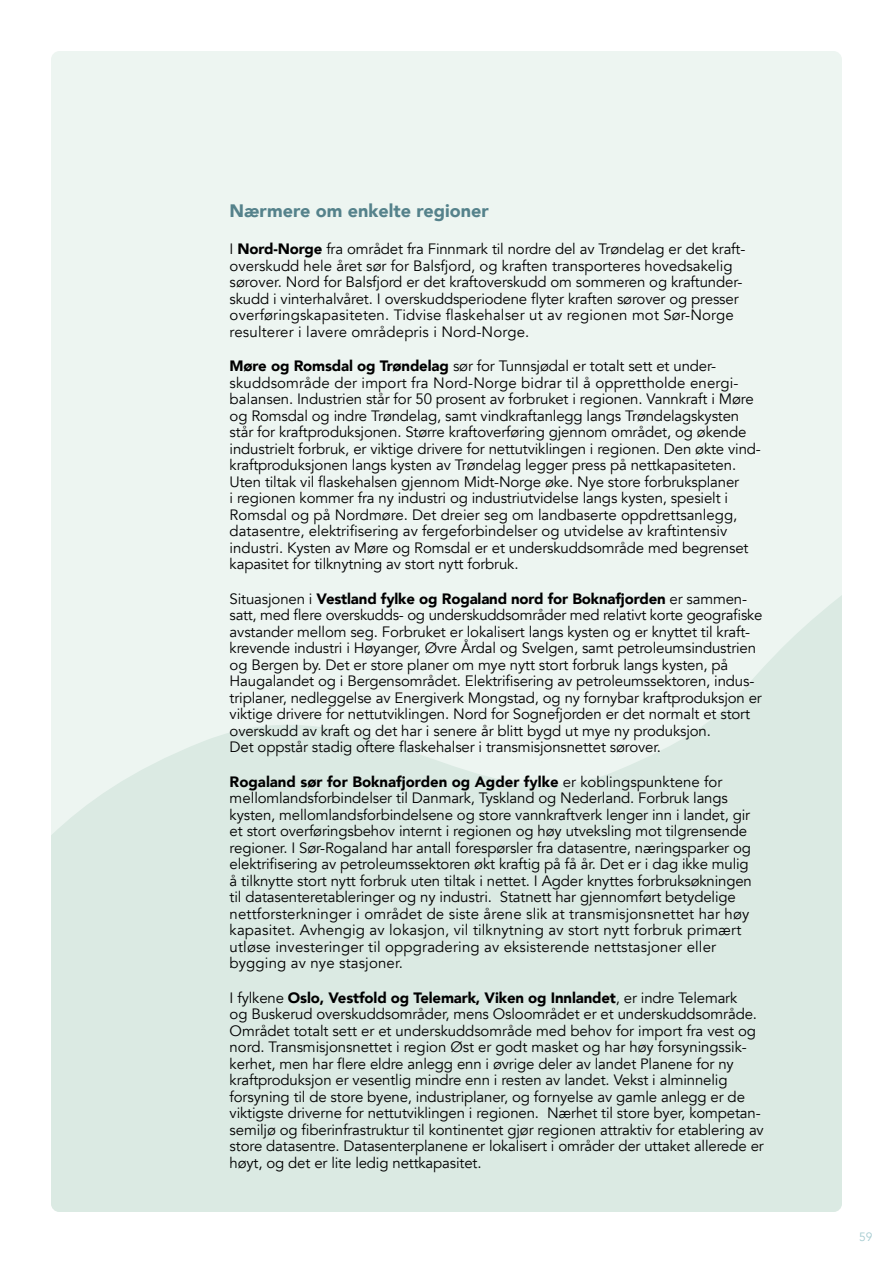
<style>
.page{position:relative;width:893px;height:1263px;background:#fff}
.page>*{position:absolute;margin:0;border:0;box-sizing:border-box;transform-origin:0 0}
.t1{font:900 18px "Avenir";color:#55828b}
.t2{font:15px/16.5px "Avenir";letter-spacing:-.01em;color:#000}
.t3{font:12px "Avenir";color:#a4cbd0}
.s1{font-weight:900}
</style>
<div class="page">
<div style="left:51px;top:51px;width:791px;height:1161px;background:#edf5f1;border-radius:9px"></div>
<svg style="left:51px;top:595px;width:791px;height:617px;fill:#dbeae3"></svg>
<p class="t1" style="left:230px;top:195px;width:261px">Nærmere om enkelte regioner</p>
<p class="t2" style="left:230px;top:241px;width:517px">I <span class="s1">Nord-Norge</span> fra området fra Finnmark til nordre del av Trøndelag er det kraft&shy;overskudd hele året sør for Balsfjord, og kraften transporteres hovedsakelig sørover. Nord for Balsfjord er det kraftoverskudd om sommeren og kraftunder&shy;skudd i vinterhalvåret. I overskuddsperiodene flyter kraften sørover og presser overføringskapasiteten. Tidvise flaskehalser ut av regionen mot Sør-Norge resulterer i lavere områdepris i Nord-Norge.</p>
<p class="t2" style="left:230px;top:358px;width:533px"><span class="s1">Møre og Romsdal og Trøndelag</span> sør for Tunnsjødal er totalt sett et under&shy;skuddsområde der import fra Nord-Norge bidrar til å opprettholde energi&shy;balansen. Industrien står for 50 prosent av forbruket i regionen. Vannkraft i Møre og Romsdal og indre Trøndelag, samt vindkraftanlegg langs Trøndelagskysten står for kraftproduksjonen. Større kraftoverføring gjennom området, og økende industrielt forbruk, er viktige drivere for nettutviklingen i regionen. Den økte vind&shy;kraftproduksjonen langs kysten av Trøndelag legger press på nettkapasiteten.<br>Uten tiltak vil flaskehalsen gjennom Midt-Norge øke. Nye store forbruksplaner<br>i regionen kommer fra ny industri og industriutvidelse langs kysten, spesielt i Romsdal og på Nordmøre. Det dreier seg om landbaserte oppdrettsanlegg, datasentre, elektrifisering av fergeforbindelser og utvidelse av kraftintensiv industri. Kysten av Møre og Romsdal er et underskuddsområde med begrenset kapasitet for tilknytning av stort nytt forbruk.</p>
<p class="t2" style="left:230px;top:591px;width:534px">Situasjonen i <span class="s1">Vestland fylke og Rogaland nord for Boknafjorden</span> er sammen&shy;satt, med flere overskudds- og underskuddsområder med relativt korte geografiske avstander mellom seg. Forbruket er lokalisert langs kysten og er knyttet til kraft&shy;krevende industri i Høyanger, Øvre Årdal og Svelgen, samt petroleumsindustrien og Bergen by. Det er store planer om mye nytt stort forbruk langs kysten, på Haugalandet og i Bergensområdet. Elektrifisering av petroleumssektoren, indus&shy;triplaner, nedleggelse av Energiverk Mongstad, og ny fornybar kraftproduksjon er viktige drivere for nettutviklingen. Nord for Sognefjorden er det normalt et stort overskudd av kraft og det har i senere år blitt bygd ut mye ny produksjon.<br>Det oppstår stadig oftere flaskehalser i transmisjonsnettet sørover.</p>
<p class="t2" style="left:230px;top:774px;width:524px"><span class="s1">Rogaland sør for Boknafjorden og Agder fylke</span> er koblingspunktene for mellomlandsforbindelser til Danmark, Tyskland og Nederland. Forbruk langs kysten, mellomlandsforbindelsene og store vannkraftverk lenger inn i landet, gir et stort overføringsbehov internt i regionen og høy utveksling mot tilgrensende regioner. I Sør-Rogaland har antall forespørsler fra datasentre, næringsparker og elektrifisering av petroleumssektoren økt kraftig på få år. Det er i dag ikke mulig å tilknytte stort nytt forbruk uten tiltak i nettet. I Agder knyttes forbruksøkningen til datasenteretableringer og ny industri. Statnett har gjennomført betydelige nettforsterkninger i området de siste årene slik at transmisjonsnettet har høy kapasitet. Avhengig av lokasjon, vil tilknytning av stort nytt forbruk primært utløse investeringer til oppgradering av eksisterende nettstasjoner eller bygging av nye stasjoner.</p>
<p class="t2" style="left:230px;top:990px;width:536px">I fylkene <span class="s1">Oslo, Vestfold og Telemark, Viken og Innlandet</span>, er indre Telemark<br>og Buskerud overskuddsområder, mens Osloområdet er et underskuddsområde.<br>Området totalt sett er et underskuddsområde med behov for import fra vest og nord. Transmisjonsnettet i region Øst er godt masket og har høy forsyningssik&shy;kerhet, men har flere eldre anlegg enn i øvrige deler av landet Planene for ny kraftproduksjon er vesentlig mindre enn i resten av landet. Vekst i alminnelig forsyning til de store byene, industriplaner, og fornyelse av gamle anlegg er de viktigste driverne for nettutviklingen i regionen. Nærhet til store byer, kompetan&shy;semiljø og fiberinfrastruktur til kontinentet gjør regionen attraktiv for etablering av store datasentre. Datasenterplanene er lokalisert i områder der uttaket allerede er høyt, og det er lite ledig nettkapasitet.</p>
<p class="t3" style="left:859px;top:1230px;width:15px">59</p>
</div>
